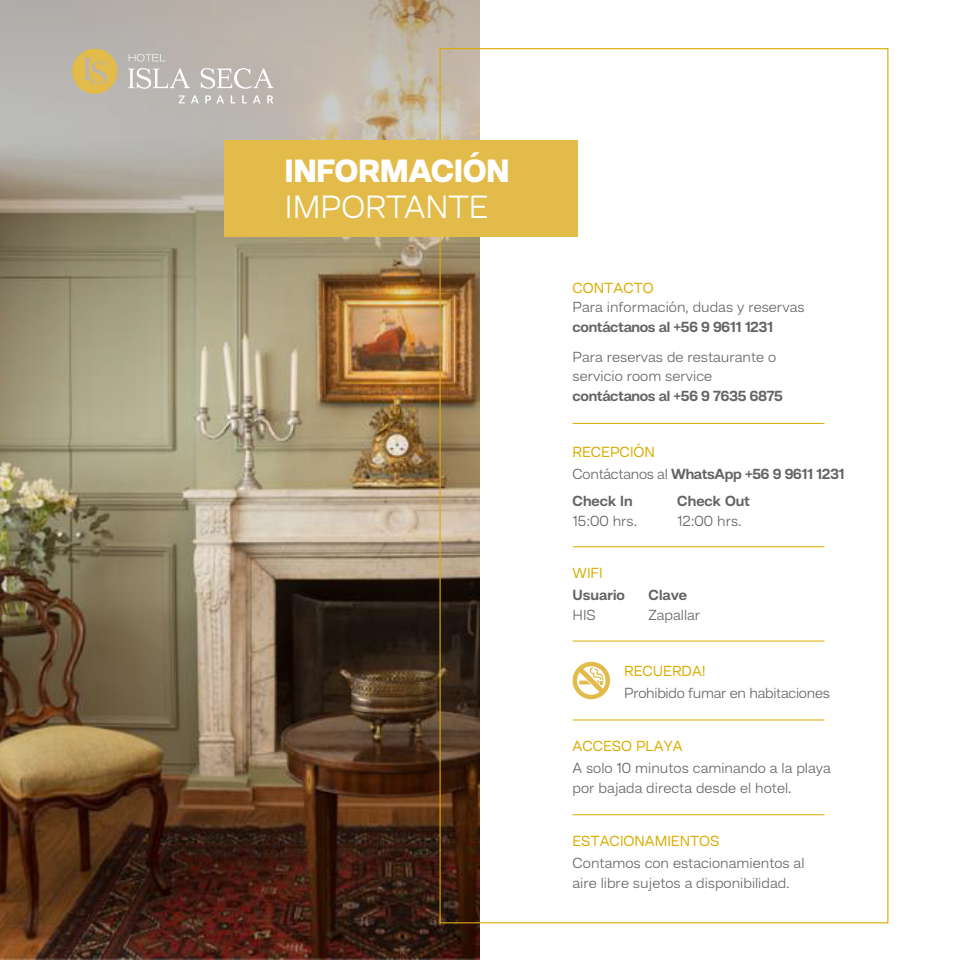
<style>
.page{position:relative;width:960px;height:960px;background:#fff}
.page>*{position:absolute;margin:0;border:0;box-sizing:border-box;transform-origin:0 0}
.t1{font:900 33px "Hando Trial";color:#fff}
.t2{font:300 33px "Hando Trial";color:#fff}
.t3{font:300 15px/19.5px "Hando Trial";color:#646463}
.t4{font:700 15px/22.5px "Hando Trial";letter-spacing:-.02em;color:#646463}
.t5{font:15px "Hando Trial";color:#dbac02}
.t6{font:300 15px "Hando Trial";letter-spacing:-.02em;color:#646463}
.t7{font:700 15px "Hando Trial";color:#646463}
.s1{font-weight:400;color:#dbac02}
.s2{font-weight:300}
</style>
<div class="page">
<img style="left:0;top:426px;width:480px;height:533px">
<img style="left:0;top:0;width:480px;height:426px">
<svg style="left:179px;top:95px;width:6px;height:8px"></svg>
<svg style="left:191px;top:95px;width:8px;height:8px"></svg>
<svg style="left:205px;top:95px;width:19px;height:8px"></svg>
<svg style="left:231px;top:95px;width:4px;height:8px"></svg>
<svg style="left:242px;top:95px;width:5px;height:8px"></svg>
<svg style="left:253px;top:95px;width:8px;height:8px"></svg>
<svg style="left:267px;top:95px;width:7px;height:8px"></svg>
<svg style="left:128px;top:68px;width:62px;height:21px"></svg>
<svg style="left:201px;top:68px;width:73px;height:21px"></svg>
<svg style="left:129px;top:54px;width:37px;height:8px"></svg>
<svg style="left:72px;top:49px;width:45px;height:45px"></svg>
<div style="left:224px;top:140px;width:354px;height:96px;background:#e3bb4a"></div>
<hr style="left:573px;top:423px;width:252px;height:1px;background:#dbac02">
<hr style="left:573px;top:546px;width:252px;height:1px;background:#dbac02">
<hr style="left:573px;top:641px;width:252px;height:1px;background:#dbac02">
<hr style="left:573px;top:720px;width:252px;height:1px;background:#dbac02">
<hr style="left:573px;top:814px;width:252px;height:1px;background:#dbac02">
<svg style="left:573px;top:662px;width:37px;height:37px"></svg>
<h1 class="t1" style="left:285px;top:150px;width:226px">INFORMACIÓN</h1>
<h1 class="t2" style="left:285px;top:187px;width:205px">IMPORTANTE</h1>
<p class="t5" style="left:573px;top:278px;width:83px">CONTACTO</p>
<p class="t3" style="left:573px;top:297px;width:234px">Para información, dudas y reservas</p>
<p class="t4" style="left:573px;top:315px;width:202px">contáctanos al +56 9 9611 1231</p>
<p class="t3" style="left:573px;top:346px;width:205px">Para reservas de restaurante o servicio room service</p>
<p class="t4" style="left:573px;top:384px;width:212px">contáctanos al +56 9 7635 6875</p>
<p class="t4" style="left:573px;top:440px;width:273px"><span class="s1">RECEPCIÓN<br></span><span class="s2">Contáctanos al</span> WhatsApp +56 9 9611 1231</p>
<p class="t4" style="left:573px;top:489px;width:62px">Check In</p>
<p class="t3" style="left:573px;top:511px;width:66px">15:00 hrs.</p>
<p class="t7" style="left:677px;top:492px;width:74px">Check Out</p>
<p class="t3" style="left:677px;top:510px;width:66px">12:00 hrs.</p>
<p class="t5" style="left:573px;top:564px;width:32px">WIFI</p>
<p class="t7" style="left:573px;top:586px;width:54px">Usuario</p>
<p class="t3" style="left:573px;top:605px;width:25px">HIS</p>
<p class="t4" style="left:649px;top:583px;width:40px">Clave</p>
<p class="t3" style="left:649px;top:605px;width:53px">Zapallar</p>
<p class="t5" style="left:624px;top:662px;width:83px">RECUERDA!</p>
<p class="t6" style="left:624px;top:684px;width:207px">Prohibido fumar en habitaciones</p>
<p class="t5" style="left:573px;top:737px;width:111px">ACCESO PLAYA</p>
<p class="t3" style="left:573px;top:758px;width:260px">A solo 10 minutos caminando a la playa por bajada directa desde el hotel.</p>
<p class="t5" style="left:573px;top:832px;width:148px">ESTACIONAMIENTOS</p>
<p class="t3" style="left:573px;top:853px;width:233px">Contamos con estacionamientos al aire libre sujetos a disponibilidad.</p>
</div>
